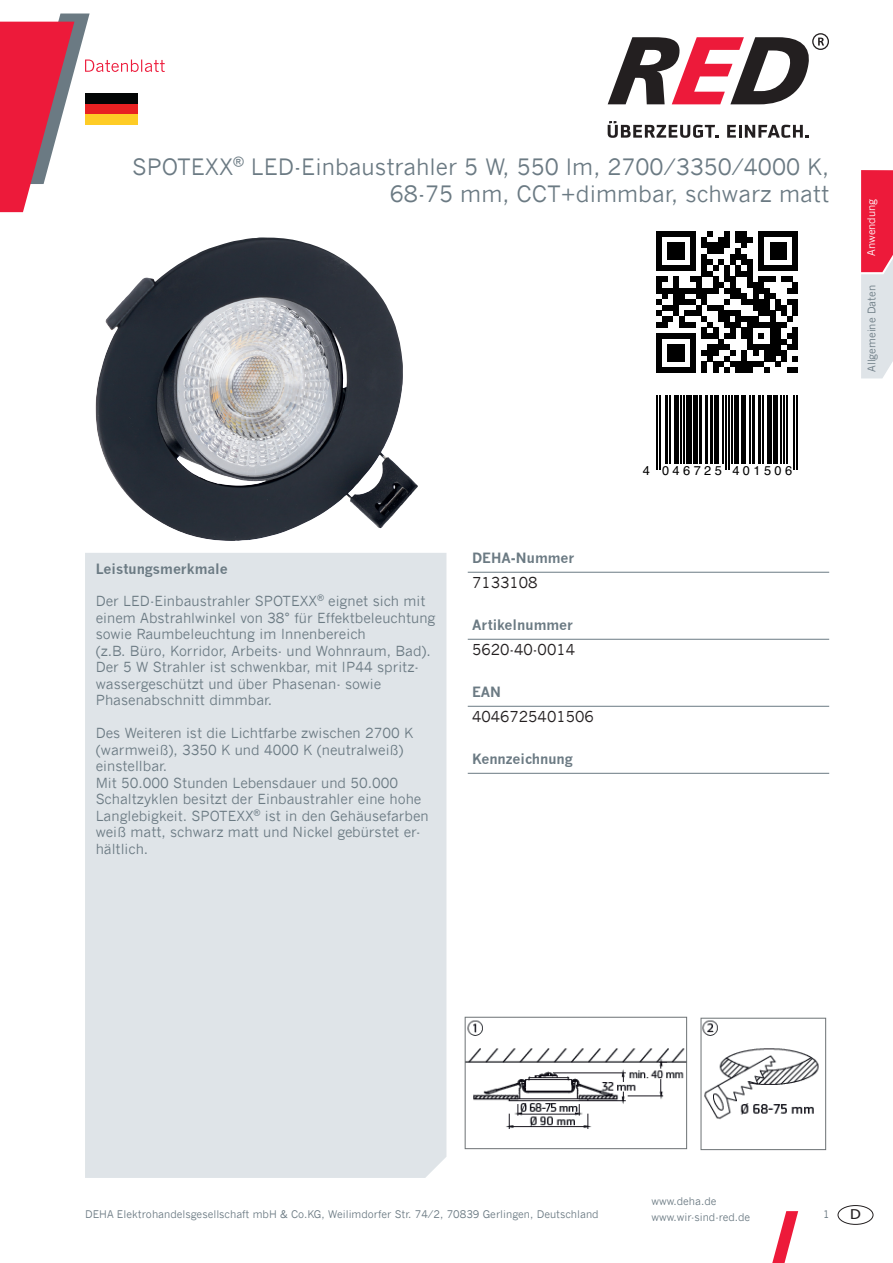
<style>
.page{position:relative;width:893px;height:1263px;background:#fff}
.page>*{position:absolute;margin:0;border:0;box-sizing:border-box;transform-origin:0 0}
.t1{font:22.5px/27px "News Gothic";color:#6b7a83;text-align:right}
.t2{font:15px "News Gothic";color:#231f20}
.t3{font:13.8px/16.5px "News Gothic";color:#6b7a83}
.t4{font:700 13.8px "News Gothic";color:#6b7a83}
.t5{font:13.5px "Tahoma";color:#231f20;scale:1.17 1}
.t6{font:12.75px "Helvetica";letter-spacing:.27em;color:#000}
.t7{font:10.5px/16.5px "News Gothic";color:#6b7a83}
.t8{font:10.5px "News Gothic";color:#fff}
</style>
<div class="page">
<svg style="left:0;top:14px;width:165px;height:198px"></svg>
<svg style="left:608px;top:121px;width:111px;height:17px"></svg>
<svg style="left:727px;top:125px;width:82px;height:13px"></svg>
<svg style="left:608px;top:33px;width:221px;height:71px"></svg>
<svg style="left:861px;top:170px;width:32px;height:208px;background:#e68496"></svg>
<svg style="left:772px;top:1211px;width:26px;height:52px"></svg>
<div style="left:838px;top:1205px;width:35px;height:19px;border:1px solid #231f20;border-radius:50%"></div>
<div style="left:85px;top:553px;width:361px;height:625px;background:#dfe4e8"></div>
<div style="left:85px;top:94px;width:52px;height:31px;background:#030505"></div>
<div style="left:85px;top:104px;width:52px;height:21px;background:#e82122"></div>
<div style="left:85px;top:114px;width:52px;height:11px;background:#fecc26"></div>
<svg style="left:656px;top:231px;width:142px;height:142px"></svg>
<hr style="left:656px;top:395px;width:2px;height:75px;background:#000">
<hr style="left:659px;top:395px;width:2px;height:75px;background:#000">
<hr style="left:665px;top:395px;width:3px;height:68px;background:#000">
<hr style="left:669px;top:395px;width:2px;height:68px;background:#000">
<hr style="left:674px;top:395px;width:4px;height:68px;background:#000">
<hr style="left:680px;top:395px;width:1px;height:68px;background:#000">
<hr style="left:683px;top:395px;width:1px;height:68px;background:#000">
<div style="left:686px;top:395px;width:6px;height:68px;background:#000"></div>
<div style="left:693px;top:395px;width:5px;height:68px;background:#000"></div>
<hr style="left:699px;top:395px;width:3px;height:68px;background:#000">
<hr style="left:705px;top:395px;width:3px;height:68px;background:#000">
<hr style="left:710px;top:395px;width:3px;height:68px;background:#000">
<div style="left:714px;top:395px;width:5px;height:68px;background:#000"></div>
<hr style="left:722px;top:395px;width:1px;height:68px;background:#000">
<hr style="left:725px;top:395px;width:1px;height:75px;background:#000">
<hr style="left:728px;top:395px;width:1px;height:75px;background:#000">
<hr style="left:731px;top:395px;width:1px;height:68px;background:#000">
<hr style="left:734px;top:395px;width:4px;height:68px;background:#000">
<div style="left:741px;top:395px;width:5px;height:68px;background:#000"></div>
<hr style="left:749px;top:395px;width:1px;height:68px;background:#000">
<hr style="left:752px;top:395px;width:3px;height:68px;background:#000">
<hr style="left:758px;top:395px;width:3px;height:68px;background:#000">
<hr style="left:762px;top:395px;width:2px;height:68px;background:#000">
<hr style="left:767px;top:395px;width:4px;height:68px;background:#000">
<hr style="left:773px;top:395px;width:4px;height:68px;background:#000">
<hr style="left:780px;top:395px;width:2px;height:68px;background:#000">
<hr style="left:783px;top:395px;width:2px;height:68px;background:#000">
<hr style="left:786px;top:395px;width:2px;height:68px;background:#000">
<hr style="left:794px;top:395px;width:1px;height:75px;background:#000">
<hr style="left:797px;top:395px;width:1px;height:75px;background:#000">
<hr style="left:468px;top:572px;width:361px;height:1px;background:#6b7a83">
<hr style="left:468px;top:639px;width:361px;height:1px;background:#6b7a83">
<hr style="left:468px;top:706px;width:361px;height:1px;background:#6b7a83">
<hr style="left:468px;top:773px;width:361px;height:1px;background:#6b7a83">
<img style="left:95px;top:237px;width:323px;height:304px">
<img style="left:464px;top:1016px;width:363px;height:135px">
<h1 class="t1" style="left:132px;top:153px;width:698px">SPOTEXX<sup>®</sup> LED-Einbaustrahler 5 W, 550 lm, 2700/3350/4000 K,<br>68-75 mm, CCT+dimmbar, schwarz matt</h1>
<p class="t4" style="left:96px;top:560px;width:134px">Leistungsmerkmale</p>
<p class="t3" style="left:96px;top:593px;width:341px">Der LED-Einbaustrahler SPOTEXX<sup>®</sup> eignet sich mit einem Abstrahlwinkel von 38° für Effektbeleuchtung sowie Raumbeleuchtung im Innenbereich<br>(z.B. Büro, Korridor, Arbeits- und Wohnraum, Bad).<br>Der 5 W Strahler ist schwenkbar, mit IP44 spritz&shy;wassergeschützt und über Phasenan- sowie Phasenabschnitt dimmbar.</p>
<p class="t3" style="left:96px;top:725px;width:335px">Des Weiteren ist die Lichtfarbe zwischen 2700 K (warmweiß), 3350 K und 4000 K (neutralweiß) einstellbar.<br>Mit 50.000 Stunden Lebensdauer und 50.000<br>Schaltzyklen besitzt der Einbaustrahler eine hohe Langlebigkeit. SPOTEXX<sup>®</sup> ist in den Gehäusefarben weiß matt, schwarz matt und Nickel gebürstet er&shy;hältlich.</p>
<p class="t4" style="left:472px;top:550px;width:104px">DEHA-Nummer</p>
<p class="t2" style="left:472px;top:574px;width:67px">7133108</p>
<p class="t4" style="left:472px;top:617px;width:102px">Artikelnummer</p>
<p class="t2" style="left:472px;top:641px;width:105px">5620-40-0014</p>
<p class="t4" style="left:472px;top:684px;width:31px">EAN</p>
<p class="t2" style="left:472px;top:708px;width:123px">4046725401506</p>
<p class="t4" style="left:472px;top:751px;width:102px">Kennzeichnung</p>
<p class="t6" style="left:643px;top:461px;width:151px">4 046725 401506</p>
<p class="t8" style="left:865px;top:256px;width:59px;rotate:-90deg">Anwendung</p>
<p class="t7" style="left:863px;top:372px;width:89px;rotate:-90deg">Allgemeine Daten</p>
<p class="t7" style="left:651px;top:1192px;width:100px">www.deha.de www.wir-sind-red.de</p>
<p class="t7" style="left:85px;top:1206px;width:515px">DEHA Elektrohandelsgesellschaft mbH &amp; Co.KG, Weilimdorfer Str. 74/2, 70839 Gerlingen, Deutschland</p>
<p class="t7" style="left:823px;top:1206px;width:8px">1</p>
<p class="t5" style="left:850px;top:1205px;width:11px">D</p>
</div>
